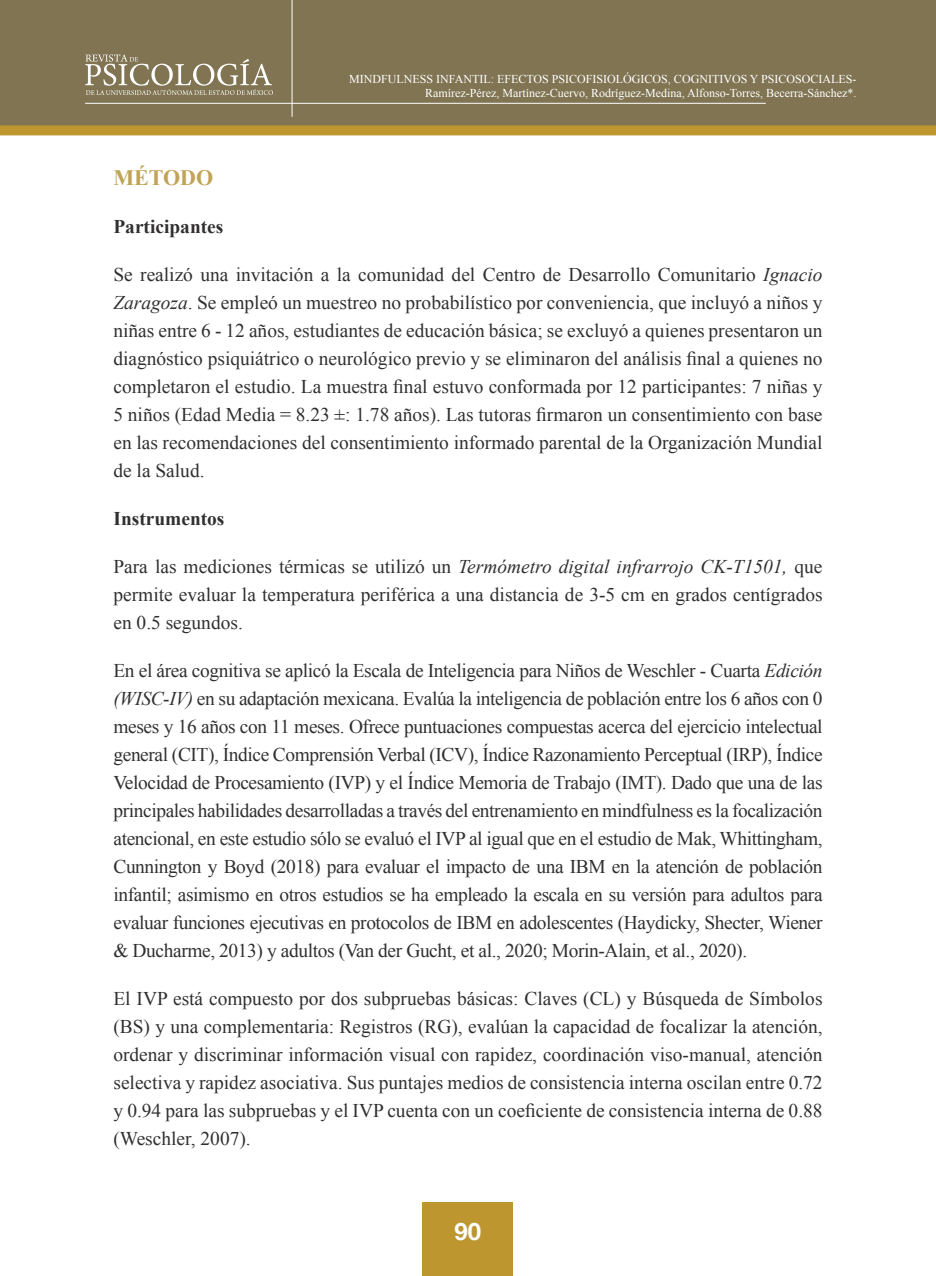
<style>
.page{position:relative;width:936px;height:1276px;background:#fff}
.page>*{position:absolute;margin:0;border:0;box-sizing:border-box;transform-origin:0 0}
.t1{font:700 24px "Helvetica Neue";color:#fbfdfe}
.t2{font:700 22px "Times New Roman";color:#c0a356}
.t3{font:19.4px/28px "Times New Roman";color:#312f30;text-align:justify}
.t4{font:700 19.4px "Times New Roman";color:#312f30}
.t5{font:12px/14.4px "Times New Roman";color:#fff;text-align:right}
.s1{font-style:italic}
</style>
<div class="page">
<div style="left:0;top:0;width:935px;height:130px;background:#807452"></div>
<div style="left:0;top:125px;width:935px;height:10px;background:#bd9630"></div>
<svg style="left:85px;top:54px;width:188px;height:41px"></svg>
<hr style="left:85px;top:103px;width:680px;height:1px;background:#fff">
<hr style="left:291px;top:0;width:1px;height:117px;background:#fff">
<div style="left:422px;top:1202px;width:91px;height:74px;background:#bd9630"></div>
<p class="t5" style="left:349px;top:71px;width:509px">MINDFULNESS INFANTIL: EFECTOS PSICOFISIOLÓGICOS, COGNITIVOS Y PSICOSOCIALES-<br>Ramírez-Pérez, Martínez-Cuervo, Rodríguez-Medina, Alfonso-Torres, Becerra-Sánchez*.</p>
<p class="t2" style="left:113px;top:162px;width:101px">MÉTODO</p>
<p class="t4" style="left:113px;top:212px;width:111px">Participantes</p>
<p class="t3" style="left:113px;top:260px;width:710px">Se realizó una invitación a la comunidad del Centro de Desarrollo Comunitario <span class="s1">Ignacio Zaragoza</span>. Se empleó un muestreo no probabilístico por conveniencia, que incluyó a niños y niñas entre 6 - 12 años, estudiantes de educación básica; se excluyó a quienes presentaron un diagnóstico psiquiátrico o neurológico previo y se eliminaron del análisis final a quienes no completaron el estudio. La muestra final estuvo conformada por 12 participantes: 7 niñas y 5 niños (Edad Media = 8.23 ±: 1.78 años). Las tutoras firmaron un consentimiento con base en las recomendaciones del consentimiento informado parental de la Organización Mundial de la Salud.</p>
<p class="t4" style="left:113px;top:504px;width:113px">Instrumentos</p>
<p class="t3" style="left:113px;top:552px;width:710px">Para las mediciones térmicas se utilizó un <span class="s1">Termómetro digital infrarrojo CK-T1501,</span> que permite evaluar la temperatura periférica a una distancia de 3-5 cm en grados centígrados en 0.5 segundos.</p>
<p class="t3" style="left:113px;top:656px;width:710px">En el área cognitiva se aplicó la Escala de Inteligencia para Niños de Weschler - Cuarta <span class="s1">Edición (WISC-IV)</span> en su adaptación mexicana. Evalúa la inteligencia de población entre los 6 años con 0 meses y 16 años con 11 meses. Ofrece puntuaciones compuestas acerca del ejercicio intelectual general (CIT), Índice Comprensión Verbal (ICV), Índice Razonamiento Perceptual (IRP), Índice Velocidad de Procesamiento (IVP) y el Índice Memoria de Trabajo (IMT). Dado que una de las principales habilidades desarrolladas a través del entrenamiento en mindfulness es la focalización atencional, en este estudio sólo se evaluó el IVP al igual que en el estudio de Mak, Whittingham, Cunnington y Boyd (2018) para evaluar el impacto de una IBM en la atención de población infantil; asimismo en otros estudios se ha empleado la escala en su versión para adultos para evaluar funciones ejecutivas en protocolos de IBM en adolescentes (Haydicky, Shecter, Wiener &amp; Ducharme, 2013) y adultos (Van der Gucht, et al., 2020; Morin-Alain, et al., 2020).</p>
<p class="t3" style="left:113px;top:984px;width:710px">El IVP está compuesto por dos subpruebas básicas: Claves (CL) y Búsqueda de Símbolos (BS) y una complementaria: Registros (RG), evalúan la capacidad de focalizar la atención, ordenar y discriminar información visual con rapidez, coordinación viso-manual, atención selectiva y rapidez asociativa. Sus puntajes medios de consistencia interna oscilan entre 0.72 y 0.94 para las subpruebas y el IVP cuenta con un coeficiente de consistencia interna de 0.88 (Weschler, 2007).</p>
<p class="t1" style="left:454px;top:1212px;width:28px">90</p>
</div>
